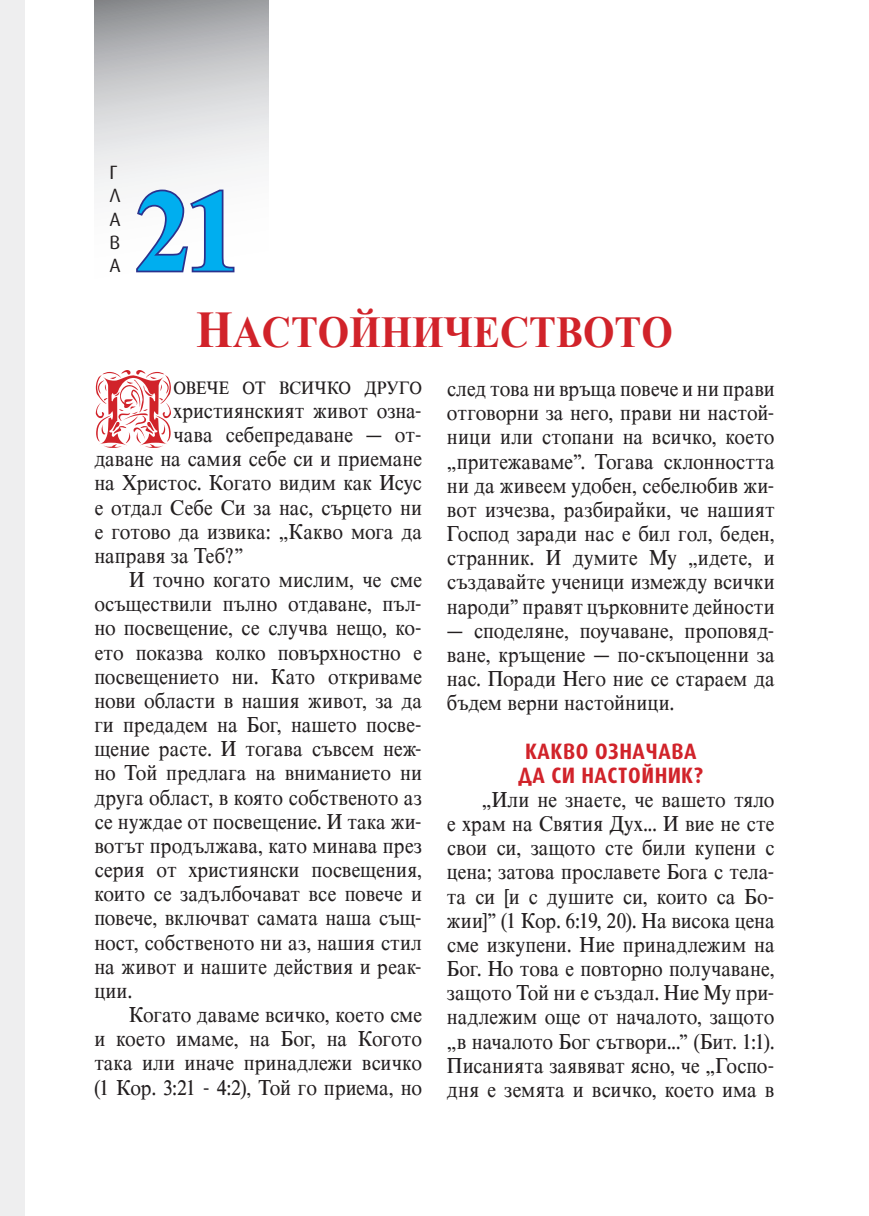
<style>
.page{position:relative;width:869px;height:1216px;background:#fff}
.page>*{position:absolute;margin:0;border:0;box-sizing:border-box;transform-origin:0 0}
.t1{font:700 117.25px "Times New Roman";color:#00aeef;scale:.96 1}
.t2{font:96.6px "Lombardina Initial One";color:#d1232a;scale:.93 1}
.t3{font:700 44.1px "Times New Roman";color:#d1232a;scale:.91 1}
.t4{font:22.22px/24.2px "Tms Cyr";letter-spacing:-.005em;color:#231f20;text-align:justify;scale:.91 1}
.t5{font:700 22.22px/24.2px "Hermes Bg";letter-spacing:.03em;color:#d1232a;scale:.91 1}
.t6{font:19.25px/23.1px "Hermes Bg";color:#231f20}
.t7{font:18.55px "Tms Cyr";letter-spacing:.005em;color:#231f20;scale:.91 1}
.s1{font-size:51.45px}
</style>
<div class="page">
<svg style="left:94px;top:0;width:174px;height:192px"></svg>
<div style="left:0;top:0;width:25px;height:1215px;background:#eeeeef"></div>
<svg style="left:134px;top:187px;width:102px;height:86px"></svg>
<p class="t6" style="left:109px;top:161px;width:13px">Г<br>Л<br>А<br>В<br>А</p>
<h1 class="t1" style="left:135px;top:150px;width:112px">21</h1>
<h3 class="t3" style="left:196px;top:301px;width:525px"><span class="s1">Н</span>АСТОЙНИЧЕСТВОТО</h3>
<h2 class="t2" style="left:94px;top:352px;width:87px">П</h2>
<p class="t7" style="left:173px;top:376px;width:274px">ОВЕЧЕ ОТ ВСИЧКО ДРУГО</p>
<p class="t4" style="left:173px;top:397px;width:274px">християнският живот озна-</p>
<p class="t4" style="left:173px;top:422px;width:274px">чава себепредаване – от-</p>
<p class="t4" style="left:94px;top:446px;width:361px">даване на самия себе си и приемане</p>
<p class="t4" style="left:94px;top:470px;width:361px">на Христос. Когато видим как Исус</p>
<p class="t4" style="left:94px;top:494px;width:361px">е отдал Себе Си за нас, сърцето ни</p>
<p class="t4" style="left:94px;top:518px;width:361px">е готово да извика: „Какво мога да</p>
<p class="t4" style="left:94px;top:542px;width:165px">направя за Теб?”</p>
<p class="t4" style="left:129px;top:566px;width:323px">И точно когато мислим, че сме</p>
<p class="t4" style="left:94px;top:591px;width:361px">осъществили пълно отдаване, пъл-</p>
<p class="t4" style="left:94px;top:615px;width:361px">но посвещение, се случва нещо, ко-</p>
<p class="t4" style="left:94px;top:639px;width:361px">ето показва колко повърхностно е</p>
<p class="t4" style="left:94px;top:663px;width:361px">посвещението ни. Като откриваме</p>
<p class="t4" style="left:94px;top:687px;width:361px">нови области в нашия живот, за да</p>
<p class="t4" style="left:94px;top:711px;width:361px">ги предадем на Бог, нашето посве-</p>
<p class="t4" style="left:94px;top:735px;width:361px">щение расте. И тогава съвсем неж-</p>
<p class="t4" style="left:94px;top:760px;width:361px">но Той предлага на вниманието ни</p>
<p class="t4" style="left:94px;top:784px;width:361px">друга област, в която собственото аз</p>
<p class="t4" style="left:94px;top:808px;width:361px">се нуждае от посвещение. И така жи-</p>
<p class="t4" style="left:94px;top:832px;width:361px">вотът продължава, като минава през</p>
<p class="t4" style="left:94px;top:856px;width:361px">серия от християнски посвещения,</p>
<p class="t4" style="left:94px;top:880px;width:361px">които се задълбочават все повече и</p>
<p class="t4" style="left:94px;top:905px;width:361px">повече, включват самата наша същ-</p>
<p class="t4" style="left:94px;top:929px;width:361px">ност, собственото ни аз, нашия стил</p>
<p class="t4" style="left:94px;top:953px;width:361px">на живот и нашите действия и реак-</p>
<p class="t4" style="left:94px;top:977px;width:43px">ции.</p>
<p class="t4" style="left:129px;top:1001px;width:323px">Когато даваме всичко, което сме</p>
<p class="t4" style="left:94px;top:1025px;width:361px">и което имаме, на Бог, на Когото</p>
<p class="t4" style="left:94px;top:1049px;width:361px">така или иначе принадлежи всичко</p>
<p class="t4" style="left:94px;top:1074px;width:361px">(1 Кор. 3:21 - 4:2), Той го приема, но</p>
<p class="t4" style="left:446px;top:376px;width:361px">след това ни връща повече и ни прави отговорни за него, прави ни настой&shy;ници или стопани на всичко, което „притежаваме”. Тогава склонността ни да живеем удобен, себелюбив жи&shy;вот изчезва, разбирайки, че нашият Господ заради нас е бил гол, беден, странник. И думите Му „идете, и създавайте ученици измежду всички народи” правят църковните дейности</p>
<p class="t4" style="left:446px;top:617px;width:361px">– споделяне, поучаване, проповяд&shy;ване, кръщение – по-скъпоценни за нас. Поради Него ние се стараем да бъдем верни настойници.</p>
<p class="t5" style="left:518px;top:739px;width:204px">КАКВО ОЗНАЧАВА<br>ДА СИ НАСТОЙНИК?</p>
<p class="t4" style="left:446px;top:786px;width:361px;text-indent:35px">„Или не знаете, че вашето тяло е храм на Святия Дух... И вие не сте свои си, защото сте били купени с цена; затова прославете Бога с тела&shy;та си [и с душите си, които са Бо&shy;жии]” (1 Кор. 6:19, 20). На висока цена сме изкупени. Ние принадлежим на Бог. Но това е повторно получаване, защото Той ни е създал. Ние Му при&shy;надлежим още от началото, защото „в началото Бог сътвори...” (Бит. 1:1).<br>Писанията заявяват ясно, че „Госпо&shy;дня е земята и всичко, което има в</p>
</div>
